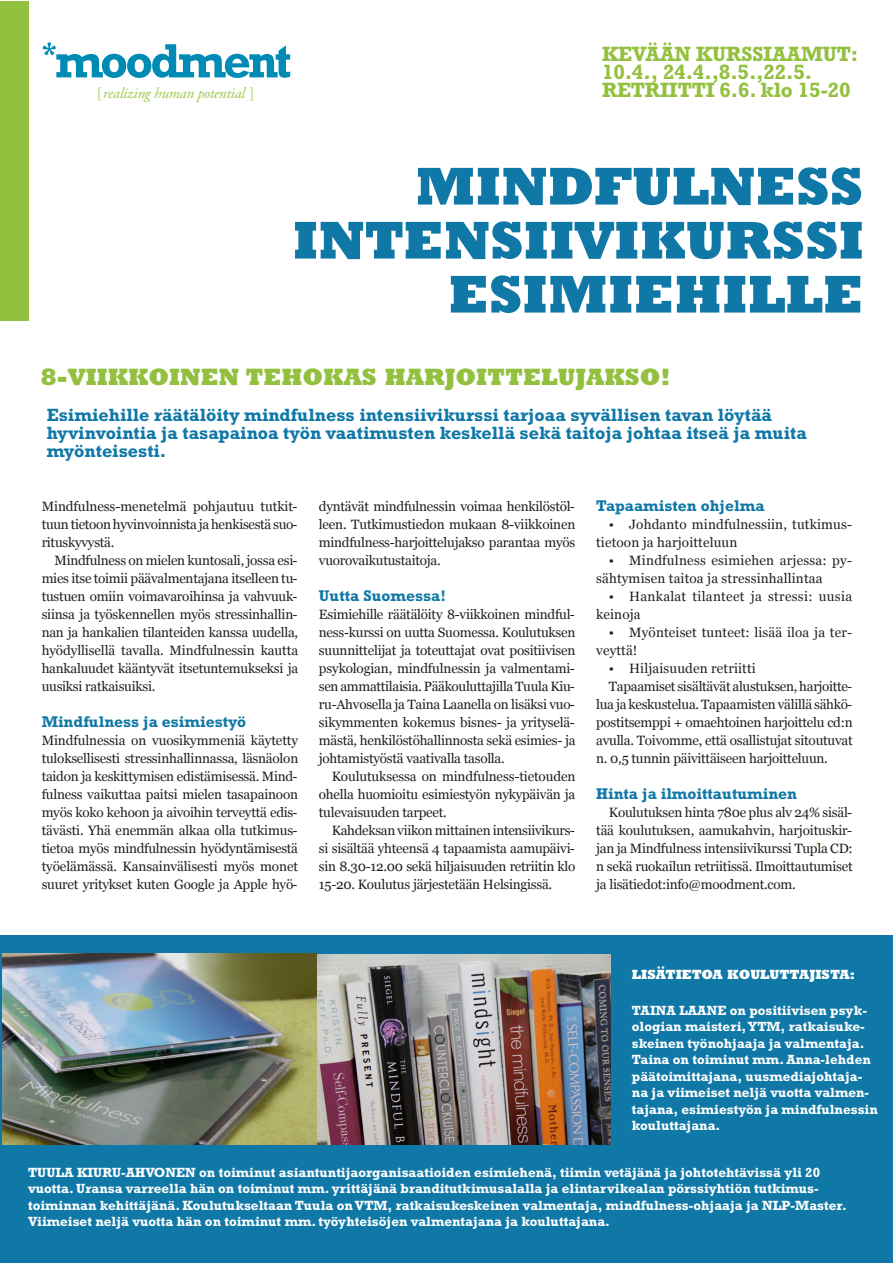
<style>
.page{position:relative;width:893px;height:1263px;background:#fff}
.page>*{position:absolute;margin:0;border:0;box-sizing:border-box;transform-origin:0 0}
.t1{font:800 54px/54px "Rockwell Std";color:#1078a7;text-align:right}
.t2{font:800 24px "Rockwell Std";color:#93c03e}
.t3{font:700 21px/18px "Rockwell Std";letter-spacing:-.01em;color:#93c03e}
.t4{font:700 18px/18px "Rockwell Std";color:#1078a7}
.t5{font:700 15.75px "Rockwell Std";color:#1078a7}
.t6{font:italic 15.45px "Adobe Garamond Pro";letter-spacing:-.015em;color:#a1c84c}
.t7{font:13.5px/18px "Georgia";letter-spacing:-.02em;color:#231f20;text-align:justify}
.t8{font:700 13.5px/16.5px "Rockwell Std";color:#fff}
.t9{font:13.5px/18px "Georgia";letter-spacing:.01em;color:#231f20}
.t10{font:13.5px/18px "Georgia";letter-spacing:.02em;color:#231f20}
.t11{font:800 13.5px "Rockwell Std";color:#fff}
.s1{font-style:normal}
</style>
<div class="page">
<div style="left:0;top:935px;width:892px;height:328px;background:#1078a7"></div>
<div style="left:0;top:1px;width:29px;height:320px;background:#93c03e"></div>
<svg style="left:43px;top:43px;width:247px;height:35px"></svg>
<img style="left:2px;top:954px;width:609px;height:191px">
<p class="t6" style="left:97px;top:84px;width:159px"><span class="s1">[</span>realizing human potential <span class="s1">]</span></p>
<h3 class="t3" style="left:602px;top:44px;width:258px">KEVÄÄN KURSSIAAMUT:<br>10.4., 24.4.,8.5.,22.5.<br>RETRIITTI 6.6. klo 15-20</h3>
<h1 class="t1" style="left:293px;top:157px;width:572px">MINDFULNESS<br>INTENSIIVIKURSSI<br>ESIMIEHILLE</h1>
<h2 class="t2" style="left:40px;top:361px;width:631px">8-VIIKKOINEN TEHOKAS HARJOITTELUJAKSO!</h2>
<h3 class="t4" style="left:47px;top:405px;width:762px">Esimiehille räätälöity mindfulness intensiivikurssi tarjoaa syvällisen tavan löytää hyvinvointia ja tasapainoa työn vaatimusten keskellä sekä taitoja johtaa itseä ja muita myönteisesti.</h3>
<p class="t7" style="left:42px;top:497px;width:257px">Mindfulness-menetelmä pohjautuu tutkit&shy;tuun tietoon hyvinvoinnista ja henkisestä suo&shy;rituskyvystä.</p>
<p class="t7" style="left:42px;top:551px;width:258px;text-indent:13px">Mindfulness on mielen kuntosali, jossa esi&shy;mies itse toimii päävalmentajana itselleen tu&shy;tustuen omiin voimavaroihinsa ja vahvuuk&shy;siinsa ja työskennellen myös stressinhallin&shy;nan ja hankalien tilanteiden kanssa uudella, hyödyllisellä tavalla. Mindfulnessin kautta hankaluudet kääntyvät itsetuntemukseksi ja uusiksi ratkaisuiksi.</p>
<p class="t5" style="left:42px;top:712px;width:206px">Mindfulness ja esimiestyö</p>
<p class="t7" style="left:42px;top:731px;width:258px">Mindfulnessia on vuosikymmeniä käytetty tuloksellisesti stressinhallinnassa, läsnäolon taidon ja keskittymisen edistämisessä. Mind&shy;fulness vaikuttaa paitsi mielen tasapainoon myös koko kehoon ja aivoihin terveyttä edis&shy;tävästi. Yhä enemmän alkaa olla tutkimus&shy;tietoa myös mindfulnessin hyödyntämisestä työelämässä. Kansainvälisesti myös monet suuret yritykset kuten Google ja Apple hyö-</p>
<p class="t7" style="left:319px;top:497px;width:258px">dyntävät mindfulnessin voimaa henkilöstöl&shy;leen. Tutkimustiedon mukaan 8-viikkoinen mindfulness-harjoittelujakso parantaa myös vuorovaikutustaitoja.</p>
<p class="t5" style="left:319px;top:586px;width:129px">Uutta Suomessa!</p>
<p class="t7" style="left:319px;top:605px;width:258px">Esimiehille räätälöity 8-viikkoinen mindful&shy;ness-kurssi on uutta Suomessa. Koulutuksen suunnittelijat ja toteuttajat ovat positiivisen psykologian, mindfulnessin ja valmentami&shy;sen ammattilaisia. Pääkouluttajilla Tuula Kiu&shy;ru-Ahvosella ja Taina Laanella on lisäksi vuo&shy;sikymmenten kokemus bisnes- ja yrityselä&shy;mästä, henkilöstöhallinnosta sekä esimies- ja johtamistyöstä vaativalla tasolla.</p>
<p class="t7" style="left:319px;top:767px;width:258px;text-indent:13px">Koulutuksessa on mindfulness-tietouden ohella huomioitu esimiestyön nykypäivän ja tulevaisuuden tarpeet.</p>
<p class="t7" style="left:319px;top:821px;width:258px;text-indent:13px">Kahdeksan viikon mittainen intensiivikurs&shy;si sisältää yhteensä 4 tapaamista aamupäivi&shy;sin 8.30-12.00 sekä hiljaisuuden retriitin klo 15-20. Koulutus järjestetään Helsingissä.</p>
<p class="t5" style="left:596px;top:496px;width:170px">Tapaamisten ohjelma</p>
<p class="t9" style="left:596px;top:515px;width:257px;text-indent:33px">Johdanto mindfulnessiin, tutkimus&shy;tietoon ja harjoitteluun</p>
<p class="t9" style="left:596px;top:551px;width:257px;text-indent:33px">Mindfulness esimiehen arjessa: py&shy;sähtymisen taitoa ja stressinhallintaa</p>
<p class="t10" style="left:596px;top:587px;width:257px;text-indent:33px">Hankalat tilanteet ja stressi: uusia keinoja</p>
<p class="t9" style="left:629px;top:623px;width:224px">Myönteiset tunteet: lisää iloa ja ter-</p>
<p class="t7" style="left:596px;top:641px;width:43px">veyttä!</p>
<p class="t9" style="left:629px;top:659px;width:128px">Hiljaisuuden retriitti</p>
<p class="t7" style="left:609px;top:677px;width:245px">Tapaamiset sisältävät alustuksen, harjoitte-</p>
<p class="t7" style="left:596px;top:695px;width:257px">lua ja keskustelua. Tapaamisten välillä sähkö-</p>
<p class="t7" style="left:596px;top:713px;width:258px">postitsemppi + omaehtoinen harjoittelu cd:n</p>
<p class="t7" style="left:596px;top:731px;width:258px">avulla. Toivomme, että osallistujat sitoutuvat</p>
<p class="t7" style="left:596px;top:749px;width:233px">n. 0,5 tunnin päivittäiseen harjoitteluun.</p>
<p class="t5" style="left:596px;top:784px;width:202px">Hinta ja ilmoittautuminen</p>
<p class="t7" style="left:596px;top:803px;width:258px;text-indent:13px">Koulutuksen hinta 780e plus alv 24% sisäl&shy;tää koulutuksen, aamukahvin, harjoituskir&shy;jan ja Mindfulness intensiivikurssi Tupla CD: n sekä ruokailun retriitissä. Ilmoittautumiset ja lisätiedot:info@moodment.com.</p>
<p class="t7" style="left:609px;top:515px;width:7px">•</p>
<p class="t7" style="left:609px;top:551px;width:7px">•</p>
<p class="t7" style="left:609px;top:587px;width:7px">•</p>
<p class="t7" style="left:609px;top:623px;width:7px">•</p>
<p class="t7" style="left:609px;top:659px;width:7px">•</p>
<p class="t11" style="left:632px;top:966px;width:225px">LISÄTIETOA KOULUTTAJISTA:</p>
<p class="t8" style="left:632px;top:1002px;width:247px">TAINA LAANE on positiivisen psyk&shy;ologian maisteri, YTM, ratkaisuke&shy;skeinen työnohjaaja ja valmentaja.<br>Taina on toiminut mm. Anna-lehden päätoimittajana, uusmediajohtaja&shy;na ja viimeiset neljä vuotta valmen&shy;tajana, esimiestyön ja mindfulnessin kouluttajana.</p>
<p class="t8" style="left:28px;top:1164px;width:820px">TUULA KIURU-AHVONEN on toiminut asiantuntijaorganisaatioiden esimiehenä, tiimin vetäjänä ja johtotehtävissä yli 20 vuotta. Uransa varreella hän on toiminut mm. yrittäjänä branditutkimusalalla ja elintarvikealan pörssiyhtiön tutkimus&shy;toiminnan kehittäjänä. Koulutukseltaan Tuula on VTM, ratkaisukeskeinen valmentaja, mindfulness-ohjaaja ja NLP-Master.<br>Viimeiset neljä vuotta hän on toiminut mm. työyhteisöjen valmentajana ja kouluttajana.</p>
</div>
